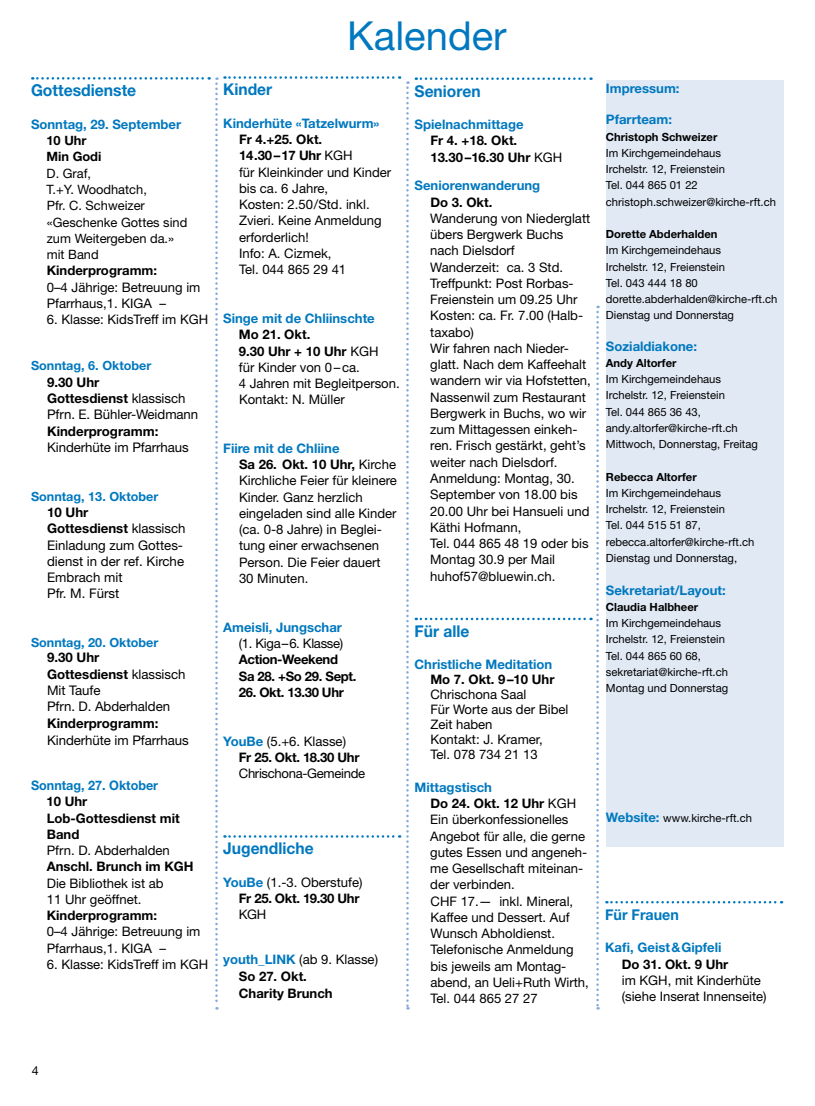
<style>
.page{position:relative;width:815px;height:1106px;background:#fff}
.page>*{position:absolute;margin:0;border:0;box-sizing:border-box;transform-origin:0 0}
.t1{font:40px "Helvetica Neue LT Pro";color:#0078bf}
.t2{font:700 16.38px "Helvetica Neue LT Pro";color:#0078bf;scale:.96 1}
.t3{font:700 16.25px "Helvetica Neue LT Pro";color:#0078bf;scale:.96 1}
.t4{font:700 14.88px "Helvetica Neue LT Pro";color:#0078bf;scale:.96 1}
.t5{font:13.25px/16.2px "Helvetica Neue LT Pro";letter-spacing:-.005em;color:#000}
.t6{font:700 13.25px "Helvetica Neue LT Pro";color:#000}
.t7{font:13.12px/16.2px "Helvetica Neue LT Pro";color:#000}
.t8{font:700 13.12px "Helvetica Neue LT Pro";color:#0078bf}
.t9{font:700 13.12px/16.2px "Helvetica Neue LT Pro";color:#000}
.t10{font:700 13.12px/16.2px "Helvetica Neue LT Pro";letter-spacing:-.025em;color:#000}
.t11{font:13.12px "Helvetica Neue LT Pro";letter-spacing:-.025em;color:#000}
.t12{font:700 13.12px "Helvetica Neue LT Pro";color:#0078bf;scale:.96 1}
.t13{font:12.88px/16.2px "Helvetica Neue LT Pro";color:#000}
.t14{font:700 12.88px/16.2px "Helvetica Neue LT Pro";color:#000}
.t15{font:700 12.62px "Helvetica Neue LT Pro";color:#0078bf}
.t16{font:12.5px "Helvetica Neue";color:#000}
.t17{font:11.25px/16.2px "Helvetica Neue LT Pro";color:#000}
.t18{font:700 11.25px "Helvetica Neue LT Pro";color:#000}
.s1{font-weight:700}
.s2{font-weight:700;color:#0078bf}
.s3{color:#0078bf}
.s4{font-weight:400}
.s5{font-weight:700;font-size:13.12px;color:#0078bf}
</style>
<div class="page">
<svg style="left:416px;top:77px;width:175px;height:3px"></svg>
<svg style="left:32px;top:77px;width:186px;height:932px"></svg>
<svg style="left:406px;top:81px;width:3px;height:928px"></svg>
<svg style="left:416px;top:306px;width:183px;height:703px"></svg>
<svg style="left:224px;top:76px;width:176px;height:3px"></svg>
<svg style="left:224px;top:835px;width:176px;height:2px"></svg>
<div style="left:606px;top:80px;width:178px;height:766px;background:#e0e9f4"></div>
<svg style="left:606px;top:901px;width:176px;height:2px"></svg>
<p class="t2" style="left:31px;top:80px;width:111px">Gottesdienste</p>
<p class="t8" style="left:31px;top:116px;width:152px">Sonntag, 29. September</p>
<p class="t14" style="left:46px;top:132px;width:57px">10 Uhr<br>Min Godi</p>
<p class="t13" style="left:47px;top:165px;width:142px">D. Graf,<br>T.+Y. Woodhatch,<br>Pfr. C. Schweizer «Geschenke Gottes sind zum Weitergeben da.» mit Band</p>
<p class="t9" style="left:47px;top:262px;width:112px">Kinderprogramm:</p>
<p class="t7" style="left:47px;top:278px;width:155px">0–4 Jährige: Betreuung im<br>Pfarrhaus,1. KIGA –</p>
<p class="t7" style="left:47px;top:311px;width:163px">6. Klasse: KidsTreff im KGH</p>
<p class="t15" style="left:31px;top:358px;width:122px">Sonntag, 6. Oktober</p>
<p class="t5" style="left:47px;top:373px;width:153px"><span class="s1">9.30 Uhr<br>Gottesdienst</span> klassisch<br>Pfrn. E. Bühler-Weidmann</p>
<p class="t6" style="left:47px;top:422px;width:113px">Kinderprogramm:</p>
<p class="t5" style="left:47px;top:438px;width:143px">Kinderhüte im Pfarrhaus</p>
<p class="t15" style="left:31px;top:488px;width:129px">Sonntag, 13. Oktober</p>
<p class="t5" style="left:47px;top:504px;width:140px"><span class="s1">10 Uhr<br>Gottesdienst</span> klassisch<br>Einladung zum Gottes&shy;dienst in der ref. Kirche<br>Embrach mit<br>Pfr. M. Fürst</p>
<p class="t15" style="left:31px;top:635px;width:129px">Sonntag, 20. Oktober</p>
<p class="t5" style="left:47px;top:649px;width:140px"><span class="s1">9.30 Uhr<br>Gottesdienst</span> klassisch<br>Mit Taufe<br>Pfrn. D. Abderhalden</p>
<p class="t6" style="left:47px;top:714px;width:113px">Kinderprogramm:</p>
<p class="t5" style="left:47px;top:732px;width:143px">Kinderhüte im Pfarrhaus</p>
<p class="t12" style="left:31px;top:777px;width:134px">Sonntag, 27. Oktober</p>
<p class="t9" style="left:46px;top:793px;width:135px">10 Uhr<br>Lob-Gottesdienst mit<br>Band</p>
<p class="t7" style="left:47px;top:842px;width:125px">Pfrn. D. Abderhalden</p>
<p class="t9" style="left:47px;top:858px;width:148px">Anschl. Brunch im KGH</p>
<p class="t7" style="left:47px;top:874px;width:118px">Die Bibliothek ist ab<br>11 Uhr geöffnet.</p>
<p class="t9" style="left:47px;top:907px;width:112px">Kinderprogramm:</p>
<p class="t7" style="left:47px;top:923px;width:155px">0–4 Jährige: Betreuung im<br>Pfarrhaus,1. KIGA –</p>
<p class="t7" style="left:47px;top:955px;width:163px">6. Klasse: KidsTreff im KGH</p>
<h1 class="t1" style="left:347px;top:11px;width:161px">Kalender</h1>
<p class="t3" style="left:223px;top:79px;width:53px">Kinder</p>
<p class="t8" style="left:223px;top:115px;width:158px">Kinderhüte «Tatzelwurm»</p>
<p class="t7" style="left:239px;top:131px;width:154px"><span class="s1">Fr 4.+25. Okt.<br>14.30–17 Uhr</span> KGH<br>für Kleinkinder und Kinder bis ca. 6 Jahre,<br>Kosten: 2.50/Std. inkl.<br>Zvieri. Keine Anmeldung erforderlich!<br>Info: A. Cizmek,<br>Tel. 044 865 29 41</p>
<p class="t8" style="left:223px;top:310px;width:153px">Singe mit de Chliinschte</p>
<p class="t7" style="left:239px;top:326px;width:162px"><span class="s1">Mo 21. Okt.<br>9.30 Uhr + 10 Uhr</span> KGH<br>für Kinder von 0–ca.<br>4 Jahren mit Begleitperson.<br>Kontakt: N. Müller</p>
<p class="t7" style="left:239px;top:440px;width:159px;text-indent:-16px"><span class="s2">Fiire mit de Chliine<br></span><span class="s1">Sa 26. Okt. 10 Uhr,</span> Kirche<br>Kirchliche Feier für kleinere<br>Kinder. Ganz herzlich eingeladen sind alle Kinder (ca. 0-8 Jahre) in Beglei&shy;tung einer erwachsenen<br>Person. Die Feier dauert<br>30 Minuten.</p>
<p class="t8" style="left:223px;top:618px;width:120px">Ameisli, Jungschar</p>
<p class="t11" style="left:239px;top:635px;width:106px">(1. Kiga–6. Klasse)</p>
<p class="t10" style="left:239px;top:651px;width:119px">Action-Weekend<br>Sa 28. +So 29. Sept.</p>
<p class="t10" style="left:239px;top:683px;width:107px">26. Okt. 13.30 Uhr</p>
<p class="t10" style="left:239px;top:732px;width:122px;text-indent:-16px"><span class="s3">YouBe</span> <span class="s4">(5.+6. Klasse)<br></span>Fr 25. Okt. 18.30 Uhr</p>
<p class="t11" style="left:239px;top:765px;width:128px">Chrischona-Gemeinde</p>
<p class="t3" style="left:223px;top:838px;width:96px">Jugendliche</p>
<p class="t10" style="left:223px;top:873px;width:141px;text-align:right"><span class="s3">YouBe</span> <span class="s4">(1.-3. Oberstufe)<br></span>Fr 25. Okt. 19.30 Uhr</p>
<p class="t7" style="left:239px;top:906px;width:29px">KGH</p>
<p class="t7" style="left:239px;top:951px;width:141px;text-indent:-16px"><span class="s2">youth_LINK</span> (ab 9. Klasse)<br><span class="s1">So 27. Okt.</span></p>
<p class="t9" style="left:239px;top:985px;width:95px">Charity Brunch</p>
<p class="t3" style="left:415px;top:81px;width:70px">Senioren</p>
<p class="t8" style="left:415px;top:116px;width:111px">Spielnachmittage</p>
<p class="t9" style="left:430px;top:132px;width:133px">Fr 4. +18. Okt.<br>13.30–16.30 Uhr <span class="s4">KGH</span></p>
<p class="t8" style="left:415px;top:177px;width:127px">Seniorenwanderung</p>
<p class="t9" style="left:430px;top:193px;width:64px">Do 3. Okt.</p>
<p class="t7" style="left:430px;top:210px;width:162px">Wanderung von Niederglatt übers Bergwerk Buchs nach Dielsdorf<br>Wanderzeit: ca. 3 Std.<br>Treffpunkt: Post Rorbas-<br>Freienstein um 09.25 Uhr<br>Kosten: ca. Fr. 7.00 (Halb&shy;taxabo)<br>Wir fahren nach Nieder&shy;glatt. Nach dem Kaffeehalt wandern wir via Hofstetten,<br>Nassenwil zum Restaurant<br>Bergwerk in Buchs, wo wir zum Mittagessen einkeh&shy;ren. Frisch gestärkt, geht’s weiter nach Dielsdorf.<br>Anmeldung: Montag, 30.<br>September von 18.00 bis<br>20.00 Uhr bei Hansueli und<br>Käthi Hofmann,<br>Tel. 044 865 48 19 oder bis<br>Montag 30.9 per Mail huhof57@bluewin.ch.</p>
<p class="t3" style="left:415px;top:621px;width:59px">Für alle</p>
<p class="t8" style="left:415px;top:656px;width:139px">Christliche Meditation</p>
<p class="t9" style="left:430px;top:671px;width:126px">Mo 7. Okt. 9–10 Uhr</p>
<p class="t7" style="left:430px;top:686px;width:140px;line-height:15px">Chrischona Saal<br>Für Worte aus der Bibel<br>Zeit haben<br>Kontakt: J. Kramer,<br>Tel. 078 734 21 13</p>
<p class="t7" style="left:430px;top:778px;width:160px;text-indent:-16px"><span class="s2">Mittagstisch<br></span><span class="s1">Do 24. Okt. 12 Uhr</span> KGH<br>Ein überkonfessionelles<br>Angebot für alle, die gerne gutes Essen und angeneh&shy;me Gesellschaft miteinan&shy;der verbinden.<br>CHF 17.— inkl. Mineral,<br>Kaffee und Dessert. Auf<br>Wunsch Abholdienst.<br>Telefonische Anmeldung bis jeweils am Montag&shy;abend, an Ueli+Ruth Wirth,<br>Tel. 044 865 27 27</p>
<p class="t8" style="left:606px;top:80px;width:75px">Impressum:</p>
<p class="t8" style="left:606px;top:111px;width:68px">Pfarrteam:</p>
<p class="t18" style="left:606px;top:129px;width:113px">Christoph Schweizer</p>
<p class="t17" style="left:606px;top:144px;width:172px">Im Kirchgemeindehaus<br>Irchelstr. 12, Freienstein<br>Tel. 044 865 01 22 christoph.schweizer@kirche-rft.ch</p>
<p class="t18" style="left:606px;top:227px;width:113px">Dorette Abderhalden</p>
<p class="t17" style="left:606px;top:242px;width:173px">Im Kirchgemeindehaus<br>Irchelstr. 12, Freienstein<br>Tel. 043 444 18 80 dorette.abderhalden@kirche-rft.ch<br>Dienstag und Donnerstag</p>
<p class="t8" style="left:606px;top:338px;width:93px">Sozialdiakone:</p>
<p class="t18" style="left:606px;top:356px;width:72px">Andy Altorfer</p>
<p class="t17" style="left:606px;top:371px;width:154px">Im Kirchgemeindehaus<br>Irchelstr. 12, Freienstein<br>Tel. 044 865 36 43, andy.altorfer@kirche-rft.ch<br>Mittwoch, Donnerstag, Freitag</p>
<p class="t18" style="left:606px;top:469px;width:92px">Rebecca Altorfer</p>
<p class="t17" style="left:606px;top:484px;width:150px">Im Kirchgemeindehaus<br>Irchelstr. 12, Freienstein<br>Tel. 044 515 51 87, rebecca.altorfer@kirche-rft.ch<br>Dienstag und Donnerstag,</p>
<p class="t8" style="left:606px;top:581px;width:121px">Sekretariat/Layout:</p>
<p class="t18" style="left:606px;top:599px;width:94px">Claudia Halbheer</p>
<p class="t17" style="left:606px;top:614px;width:124px">Im Kirchgemeindehaus<br>Irchelstr. 12, Freienstein<br>Tel. 044 865 60 68, sekretariat@kirche-rft.ch<br>Montag und Donnerstag</p>
<p class="t17" style="left:606px;top:809px;width:148px"><span class="s5">Website:</span> www.kirche-rft.ch</p>
<p class="t4" style="left:605px;top:905px;width:78px">Für Frauen</p>
<p class="t8" style="left:605px;top:939px;width:118px">Kafi, Geist&amp;Gipfeli</p>
<p class="t9" style="left:622px;top:955px;width:108px">Do 31. Okt. 9 Uhr</p>
<p class="t7" style="left:622px;top:971px;width:146px">im KGH, mit Kinderhüte (siehe Inserat Innenseite)</p>
<p class="t16" style="left:32px;top:1061px;width:8px">4</p>
</div>
